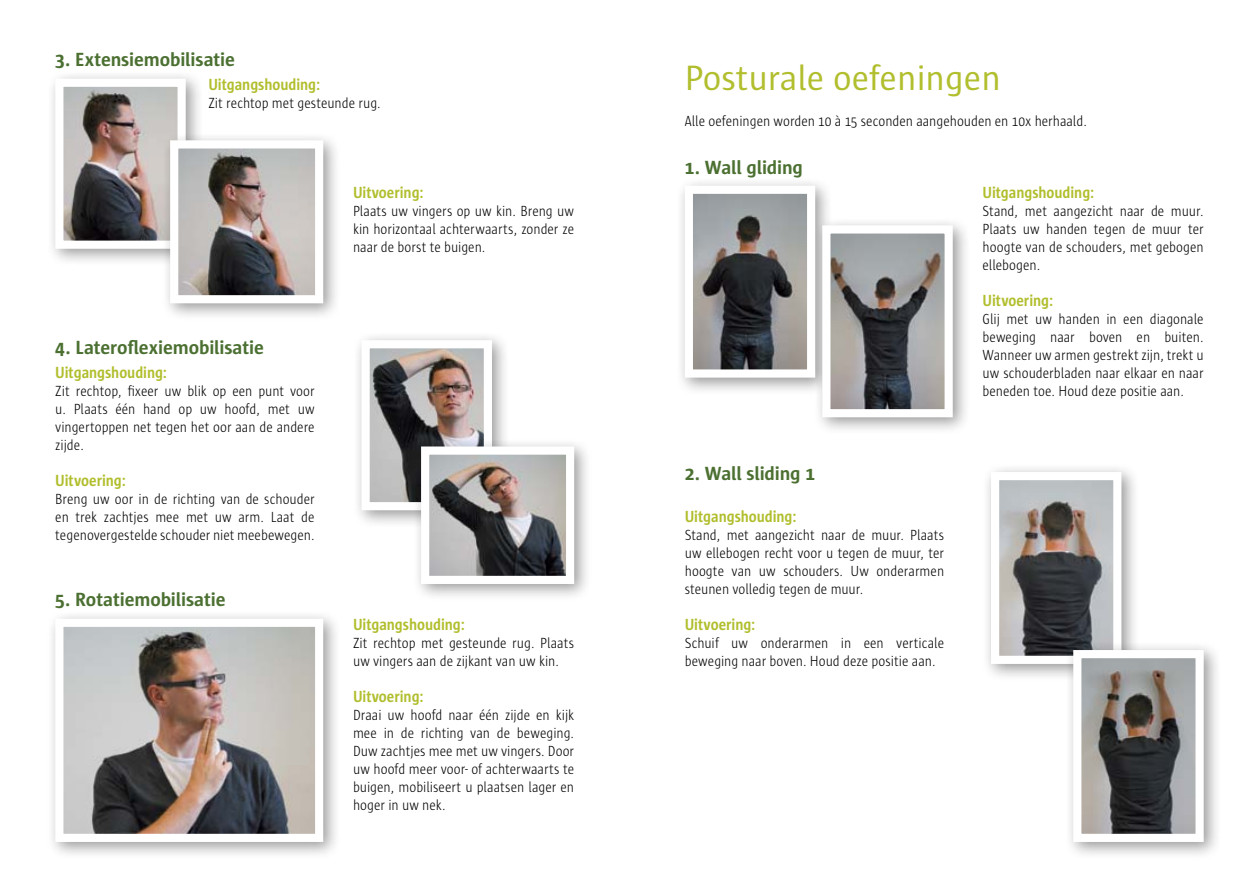
<style>
.page{position:relative;width:1259px;height:893px;background:#fff}
.page>*{position:absolute;margin:0;border:0;box-sizing:border-box;transform-origin:0 0}
.t1{font:36px "Sun";color:#b1be2d}
.t2{font:700 19.5px "Sun";letter-spacing:-.005em;color:#4b7031}
.t3{font:700 16.5px "Sun";letter-spacing:-.005em;color:#b1be2d;scale:.9 1}
.t4{font:300 15px/18px "Sun";color:#000;text-align:justify;scale:.9 1}
</style>
<div class="page">
<div style="left:352px;top:332px;width:158px;height:196px;background:#000;opacity:.4"></div>
<img style="left:370px;top:349px;width:113px;height:152px">
<div style="left:361px;top:340px;width:131px;height:170px;border:8px solid #fff"></div>
<div style="left:412px;top:438px;width:180px;height:164px;background:#000;opacity:.4"></div>
<img style="left:430px;top:455px;width:135px;height:120px">
<div style="left:421px;top:446px;width:153px;height:138px;border:8px solid #fff"></div>
<div style="left:46px;top:70px;width:157px;height:197px;background:#000;opacity:.4"></div>
<img style="left:64px;top:88px;width:113px;height:152px">
<div style="left:55px;top:79px;width:131px;height:170px;border:8px solid #fff"></div>
<div style="left:161px;top:132px;width:180px;height:190px;background:#000;opacity:.4"></div>
<img style="left:179px;top:149px;width:135px;height:145px">
<div style="left:170px;top:140px;width:153px;height:163px;border:8px solid #fff"></div>
<div style="left:46px;top:610px;width:296px;height:250px;background:#000;opacity:.4"></div>
<img style="left:64px;top:628px;width:250px;height:205px">
<div style="left:55px;top:619px;width:268px;height:223px;border:8px solid #fff"></div>
<div style="left:675px;top:177px;width:158px;height:218px;background:#000;opacity:.4"></div>
<img style="left:694px;top:195px;width:112px;height:174px">
<div style="left:685px;top:186px;width:130px;height:192px;border:8px solid #fff"></div>
<div style="left:813px;top:217px;width:157px;height:218px;background:#000;opacity:.4"></div>
<img style="left:831px;top:234px;width:112px;height:174px">
<div style="left:822px;top:225px;width:130px;height:192px;border:8px solid #fff"></div>
<div style="left:981px;top:463px;width:158px;height:219px;background:#000;opacity:.4"></div>
<img style="left:1000px;top:481px;width:112px;height:174px">
<div style="left:991px;top:472px;width:130px;height:192px;border:8px solid #fff"></div>
<div style="left:1064px;top:641px;width:157px;height:219px;background:#000;opacity:.4"></div>
<img style="left:1082px;top:659px;width:112px;height:174px">
<div style="left:1073px;top:650px;width:130px;height:192px;border:8px solid #fff"></div>
<h2 class="t2" style="left:55px;top:49px;width:181px">3. Extensiemobilisatie</h2>
<p class="t3" style="left:208px;top:75px;width:126px">Uitgangshouding:</p>
<p class="t4" style="left:208px;top:94px;width:193px">Zit rechtop met gesteunde rug.</p>
<h2 class="t2" style="left:55px;top:336px;width:210px">4. Lateroflexiemobilisatie</h2>
<p class="t3" style="left:55px;top:363px;width:126px">Uitgangshouding:</p>
<p class="t4" style="left:55px;top:382px;width:290px">Zit rechtop, fixeer uw blik op een punt voor u. Plaats één hand op uw hoofd, met uw vingertoppen net tegen het oor aan de andere zijde.</p>
<p class="t3" style="left:55px;top:471px;width:80px">Uitvoering:</p>
<p class="t4" style="left:55px;top:490px;width:290px">Breng uw oor in de richting van de schouder en trek zachtjes mee met uw arm. Laat de tegenovergestelde schouder niet meebewegen.</p>
<h2 class="t2" style="left:55px;top:588px;width:172px">5. Rotatiemobilisatie</h2>
<p class="t3" style="left:353px;top:183px;width:80px">Uitvoering:</p>
<p class="t4" style="left:353px;top:202px;width:247px">Plaats uw vingers op uw kin. Breng uw kin horizontaal achterwaarts, zonder ze naar de borst te buigen.</p>
<p class="t3" style="left:353px;top:615px;width:126px">Uitgangshouding:</p>
<p class="t4" style="left:353px;top:634px;width:247px">Zit rechtop met gesteunde rug. Plaats uw vingers aan de zijkant van uw kin.</p>
<p class="t3" style="left:353px;top:687px;width:80px">Uitvoering:</p>
<p class="t4" style="left:353px;top:706px;width:247px">Draai uw hoofd naar één zijde en kijk mee in de richting van de beweging.<br>Duw zachtjes mee met uw vingers. Door uw hoofd meer voor- of achterwaarts te buigen, mobiliseert u plaatsen lager en hoger in uw nek.</p>
<h1 class="t1" style="left:685px;top:59px;width:317px">Posturale oefeningen</h1>
<p class="t4" style="left:685px;top:112px;width:448px">Alle oefeningen worden 10 à 15 seconden aangehouden en 10x herhaald.</p>
<h2 class="t2" style="left:685px;top:156px;width:120px">1. Wall gliding</h2>
<p class="t3" style="left:982px;top:183px;width:126px">Uitgangshouding:</p>
<p class="t4" style="left:982px;top:202px;width:247px">Stand, met aangezicht naar de muur.<br>Plaats uw handen tegen de muur ter hoogte van de schouders, met gebogen ellebogen.</p>
<p class="t3" style="left:982px;top:291px;width:80px">Uitvoering:</p>
<p class="t4" style="left:982px;top:310px;width:247px">Glij met uw handen in een diagonale beweging naar boven en buiten.<br>Wanneer uw armen gestrekt zijn, trekt u uw schouderbladen naar elkaar en naar beneden toe. Houd deze positie aan.</p>
<h2 class="t2" style="left:685px;top:462px;width:132px">2. Wall sliding 1</h2>
<p class="t3" style="left:685px;top:507px;width:126px">Uitgangshouding:</p>
<p class="t4" style="left:685px;top:526px;width:290px">Stand, met aangezicht naar de muur. Plaats uw ellebogen recht voor u tegen de muur, ter hoogte van uw schouders. Uw onderarmen steunen volledig tegen de muur.</p>
<p class="t3" style="left:685px;top:615px;width:80px">Uitvoering:</p>
<p class="t4" style="left:685px;top:634px;width:290px">Schuif uw onderarmen in een verticale beweging naar boven. Houd deze positie aan.</p>
</div>
